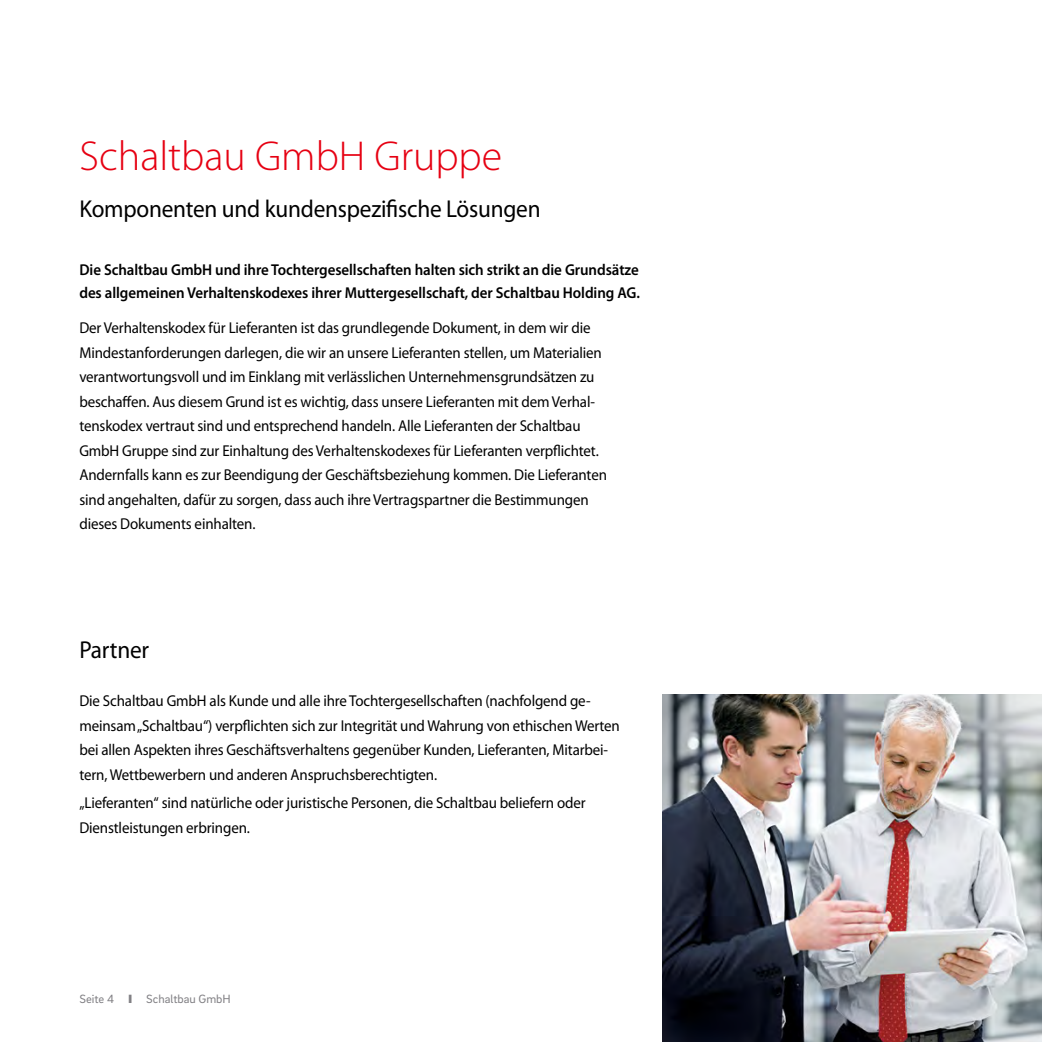
<style>
.page{position:relative;width:1042px;height:1042px;background:#fff}
.page>*{position:absolute;margin:0;border:0;box-sizing:border-box;transform-origin:0 0}
.t1{font:300 42px "Myriad Pro";color:#e60012}
.t2{font:24.5px "Myriad Pro";letter-spacing:-.01em;color:#000;scale:.95 1}
.t3{font:15.75px/24.5px "Myriad Pro";letter-spacing:-.01em;color:#000;scale:.95 1}
.t4{font:600 15.75px/22.8px "Myriad Pro";letter-spacing:-.005em;color:#000;scale:.95 1}
.t5{font:12.25px "Brix Sans";color:#818084}
</style>
<div class="page">
<img style="left:662px;top:694px;width:380px;height:348px">
<h1 class="t1" style="left:79px;top:133px;width:424px">Schaltbau GmbH Gruppe</h1>
<h2 class="t2" style="left:79px;top:193px;width:487px">Komponenten und kundenspezifische Lösungen</h2>
<p class="t4" style="left:79px;top:258px;width:591px">Die Schaltbau GmbH und ihre Tochtergesellschaften halten sich strikt an die Grundsätze des allgemeinen Verhaltenskodexes ihrer Muttergesellschaft, der Schaltbau Holding AG.</p>
<p class="t3" style="left:79px;top:315px;width:557px">Der Verhaltenskodex für Lieferanten ist das grundlegende Dokument, in dem wir die Mindestanforderungen darlegen, die wir an unsere Lieferanten stellen, um Materialien verantwortungsvoll und im Einklang mit verlässlichen Unternehmensgrundsätzen zu beschaffen. Aus diesem Grund ist es wichtig, dass unsere Lieferanten mit dem Verhal&shy;tenskodex vertraut sind und entsprechend handeln. Alle Lieferanten der Schaltbau GmbH Gruppe sind zur Einhaltung des Verhaltenskodexes für Lieferanten verpflichtet.<br>Andernfalls kann es zur Beendigung der Geschäftsbeziehung kommen. Die Lieferanten sind angehalten, dafür zu sorgen, dass auch ihre Vertragspartner die Bestimmungen dieses Dokuments einhalten.</p>
<h2 class="t2" style="left:79px;top:635px;width:75px">Partner</h2>
<p class="t3" style="left:79px;top:689px;width:570px">Die Schaltbau GmbH als Kunde und alle ihre Tochtergesellschaften (nachfolgend ge&shy;meinsam „Schaltbau“) verpflichten sich zur Integrität und Wahrung von ethischen Werten bei allen Aspekten ihres Geschäftsverhaltens gegenüber Kunden, Lieferanten, Mitarbei&shy;tern, Wettbewerbern und anderen Anspruchsberechtigten.</p>
<p class="t3" style="left:79px;top:790px;width:534px">„Lieferanten“ sind natürliche oder juristische Personen, die Schaltbau beliefern oder<br>Dienstleistungen erbringen.</p>
<p class="t5" style="left:79px;top:990px;width:153px">Seite 4 I Schaltbau GmbH</p>
</div>
